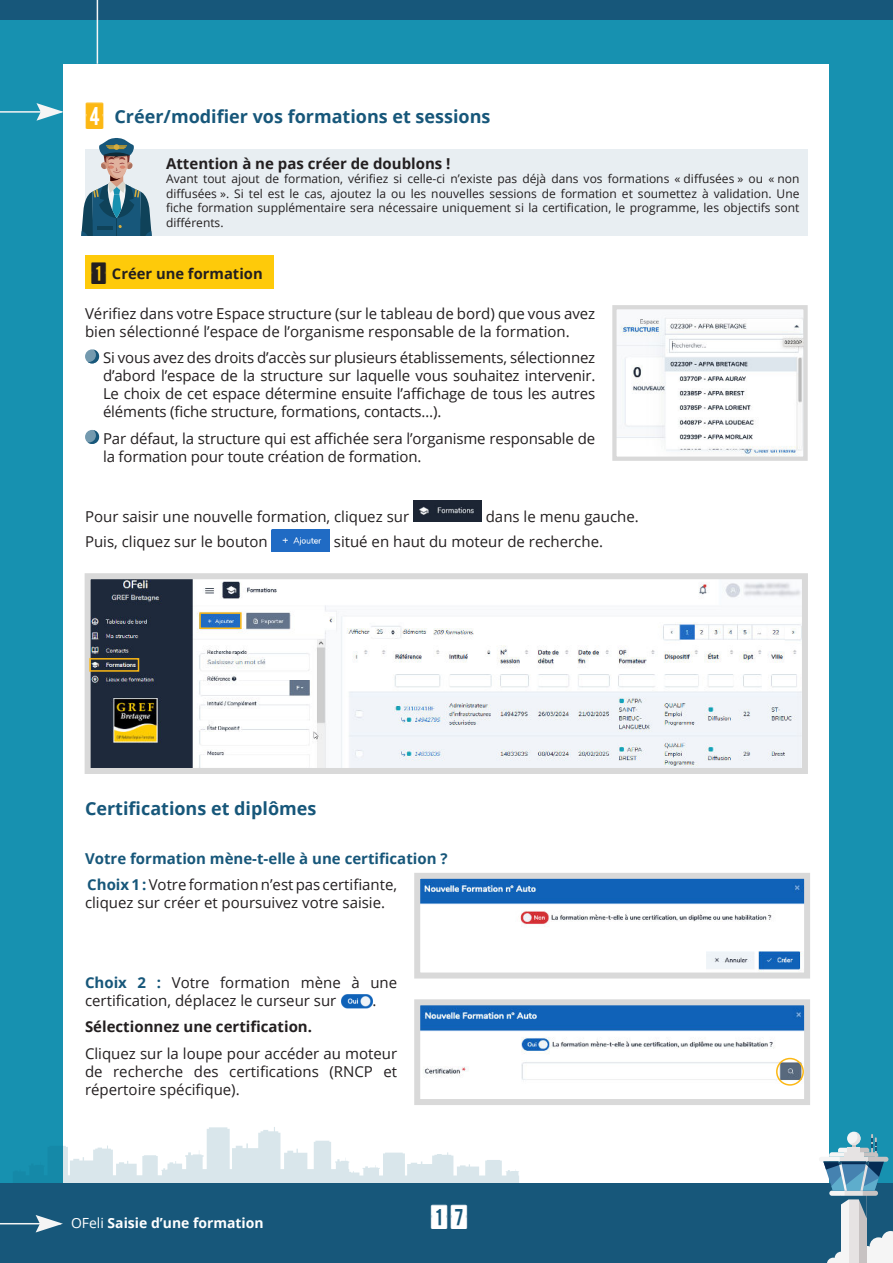
<style>
.page{position:relative;width:893px;height:1263px;background:#1791b0}
.page>*{position:absolute;margin:0;border:0;box-sizing:border-box;transform-origin:0 0}
.t1{font:31.5px "calendarnotetfb";color:#fff}
.t2{font:700 18px "Open Sans";color:#17577a}
.t3{font:15px/18px "Open Sans";color:#231f20}
.t4{font:700 15px/26.5px "Open Sans";color:#17577a}
.t5{font:700 15px "Open Sans";color:#231f20}
.t6{font:700 14.7px "Open Sans";color:#231f20}
.t7{font:700 13.95px "Open Sans";color:#fff}
.t8{font:12px/14.4px "Open Sans";color:#231f20;text-align:justify}
.s1{font-family:"calendarnotetfb";font-weight:400;font-size:34.5px;color:#fcb814}
.s2{font-family:"calendarnotetfb";font-weight:400;font-size:28.35px}
.s3{font-weight:400;color:#231f20}
.s4{font-weight:700;color:#17577a}
.s5{font-weight:400}
</style>
<div class="page">
<div style="left:0;top:0;width:893px;height:20px;background:#17577a"></div>
<div style="left:64px;top:64px;width:765px;height:1135px;background:#fff"></div>
<hr style="left:97px;top:0;width:1px;height:64px;background:#f5f5f5">
<svg style="left:13px;top:1127px;width:506px;height:57px"></svg>
<div style="left:0;top:1184px;width:893px;height:79px;background:#17577a"></div>
<hr style="left:0;top:1223px;width:61px;height:1px;background:#f5f5f5">
<svg style="left:36px;top:1215px;width:27px;height:17px"></svg>
<svg style="left:827px;top:1231px;width:66px;height:32px"></svg>
<div style="left:848px;top:1196px;width:11px;height:67px;background:#e6e3e3"></div>
<div style="left:859px;top:1196px;width:8px;height:67px;background:#c7c2c2"></div>
<div style="left:841px;top:1196px;width:7px;height:67px;background:#f5f5f5"></div>
<svg style="left:819px;top:1132px;width:69px;height:86px"></svg>
<div style="left:85px;top:349px;width:14px;height:14px;background:#749aaf;border-radius:50%"></div>
<svg style="left:88px;top:349px;width:11px;height:14px"></svg>
<div style="left:85px;top:430px;width:14px;height:14px;background:#749aaf;border-radius:50%"></div>
<svg style="left:88px;top:430px;width:11px;height:14px"></svg>
<img style="left:413px;top:500px;width:69px;height:22px">
<img style="left:272px;top:529px;width:58px;height:23px">
<img style="left:341px;top:994px;width:31px;height:15px">
<img style="left:617px;top:317px;width:186px;height:139px">
<div style="left:612px;top:305px;width:196px;height:156px;border:4px solid #d9d9d9"></div>
<img style="left:421px;top:880px;width:382px;height:91px">
<div style="left:414px;top:873px;width:396px;height:105px;border:6px solid #d9d9d9"></div>
<img style="left:92px;top:580px;width:709px;height:187px">
<div style="left:85px;top:573px;width:723px;height:201px;border:6px solid #d9d9d9"></div>
<img style="left:421px;top:1006px;width:382px;height:79px">
<div style="left:414px;top:999px;width:396px;height:106px;border:6px solid #d9d9d9"></div>
<div style="left:776px;top:1058px;width:28px;height:28px;border:2px solid #fcb814;border-radius:50%"></div>
<div style="left:85px;top:149px;width:723px;height:86px;background:#e8eef2"></div>
<svg style="left:81px;top:138px;width:71px;height:97px"></svg>
<div style="left:85px;top:255px;width:189px;height:34px;background:#feca0a"></div>
<hr style="left:0;top:111px;width:62px;height:2px;background:#f5f5f5">
<svg style="left:36px;top:103px;width:28px;height:18px"></svg>
<div style="left:199px;top:612px;width:43px;height:17px;border:2px solid #fcb814"></div>
<div style="left:89px;top:658px;width:50px;height:14px;border:2px solid #fcb814"></div>
<p class="t2" style="left:85px;top:104px;width:407px"><span class="s1">4</span> Créer/modifier vos formations et sessions</p>
<p class="t5" style="left:166px;top:158px;width:286px">Attention à ne pas créer de doublons !</p>
<p class="t8" style="left:166px;top:172px;width:635px">Avant tout ajout de formation, vérifiez si celle-ci n’existe pas déjà dans vos formations « diffusées » ou « non diffusées ». Si tel est le cas, ajoutez la ou les nouvelles sessions de formation et soumettez à validation. Une fiche formation supplémentaire sera nécessaire uniquement si la certification, le programme, les objectifs sont différents.</p>
<p class="t6" style="left:89px;top:267px;width:176px"><span class="s2">1</span> Créer une formation</p>
<p class="t3" style="left:85px;top:304px;width:512px">Vérifiez dans votre Espace structure (sur le tableau de bord) que vous avez bien sélectionné l’espace de l’organisme responsable de la formation.</p>
<p class="t3" style="left:103px;top:350px;width:494px;text-align:justify">Si vous avez des droits d’accès sur plusieurs établissements, sélectionnez d’abord l’espace de la structure sur laquelle vous souhaitez intervenir.<br>Le choix de cet espace détermine ensuite l’affichage de tous les autres éléments (fiche structure, formations, contacts…).</p>
<p class="t3" style="left:103px;top:429px;width:494px">Par défaut, la structure qui est affichée sera l’organisme responsable de la formation pour toute création de formation.</p>
<p class="t3" style="left:85px;top:509px;width:326px">Pour saisir une nouvelle formation, cliquez sur</p>
<p class="t3" style="left:486px;top:509px;width:155px">dans le menu gauche.</p>
<p class="t3" style="left:85px;top:534px;width:184px">Puis, cliquez sur le bouton</p>
<p class="t3" style="left:334px;top:534px;width:271px">situé en haut du moteur de recherche.</p>
<p class="t2" style="left:85px;top:796px;width:233px">Certifications et diplômes</p>
<p class="t4" style="left:85px;top:844px;width:364px">Votre formation mène-t-elle à une certification ?<br>Choix 1 : <span class="s3">Votre formation n’est pas certifiante,</span></p>
<p class="t3" style="left:85px;top:895px;width:302px">cliquez sur créer et poursuivez votre saisie.</p>
<p class="t3" style="left:85px;top:975px;width:314px"><span class="s4">Choix 2 :</span> Votre formation mène à une certification, déplacez le curseur sur</p>
<p class="t3" style="left:372px;top:993px;width:5px">.</p>
<p class="t5" style="left:85px;top:1016px;width:229px">Sélectionnez une certification.</p>
<p class="t3" style="left:85px;top:1046px;width:314px;text-align:justify">Cliquez sur la loupe pour accéder au moteur de recherche des certifications (RNCP et répertoire spécifique).</p>
<p class="t7" style="left:71px;top:1217px;width:194px"><span class="s5">OFeli</span> Saisie d’une formation</p>
<h1 class="t1" style="left:428px;top:1200px;width:43px">17</h1>
</div>
